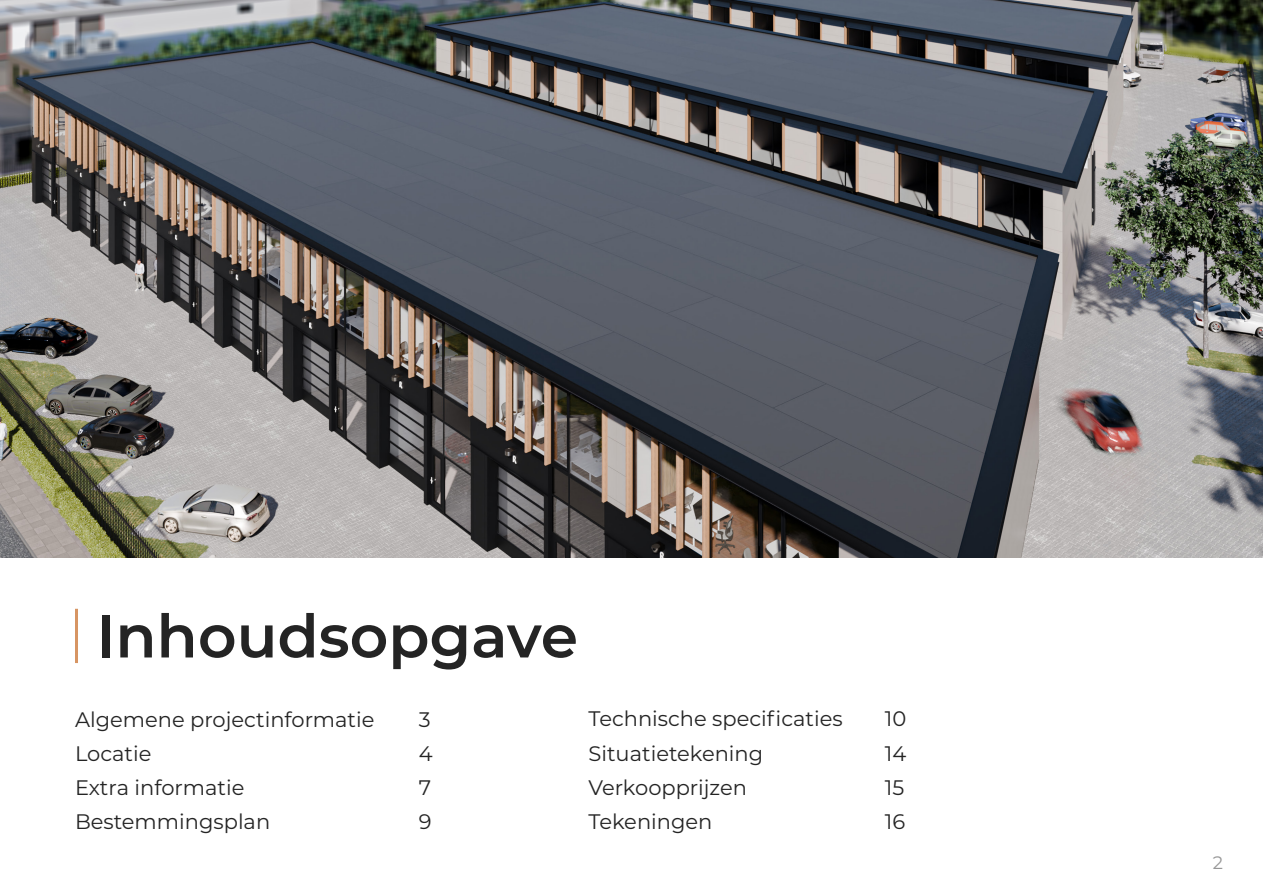
<style>
.page{position:relative;width:1263px;height:893px;background:#fff}
.page>*{position:absolute;margin:0;border:0;box-sizing:border-box;transform-origin:0 0}
.t1{font:600 60px "Montserrat";color:#242424}
.t2{font:21px "Montserrat";color:#242424}
.t3{font:18px "Montserrat";color:#979797}
</style>
<div class="page">
<img style="left:0;top:0;width:1263px;height:558px">
<hr style="left:75px;top:609px;width:3px;height:54px;background:#d79563">
<p class="t1" style="left:96px;top:594px;width:483px">Inhoudsopgave</p>
<p class="t2" style="left:75px;top:705px;width:301px">Algemene projectinformatie</p>
<p class="t2" style="left:75px;top:739px;width:78px">Locatie</p>
<p class="t2" style="left:75px;top:773px;width:171px">Extra informatie</p>
<p class="t2" style="left:75px;top:807px;width:197px">Bestemmingsplan</p>
<p class="t2" style="left:419px;top:705px;width:13px">3</p>
<p class="t2" style="left:419px;top:739px;width:15px">4</p>
<p class="t2" style="left:419px;top:773px;width:14px">7</p>
<p class="t2" style="left:419px;top:807px;width:14px">9</p>
<p class="t2" style="left:588px;top:704px;width:256px">Technische specificaties</p>
<p class="t2" style="left:588px;top:739px;width:176px">Situatietekening</p>
<p class="t2" style="left:588px;top:773px;width:160px">Verkoopprijzen</p>
<p class="t2" style="left:588px;top:807px;width:125px">Tekeningen</p>
<p class="t2" style="left:885px;top:704px;width:23px">10</p>
<p class="t2" style="left:885px;top:739px;width:23px">14</p>
<p class="t2" style="left:885px;top:773px;width:21px">15</p>
<p class="t2" style="left:885px;top:807px;width:22px">16</p>
<p class="t3" style="left:1213px;top:850px;width:12px">2</p>
</div>
